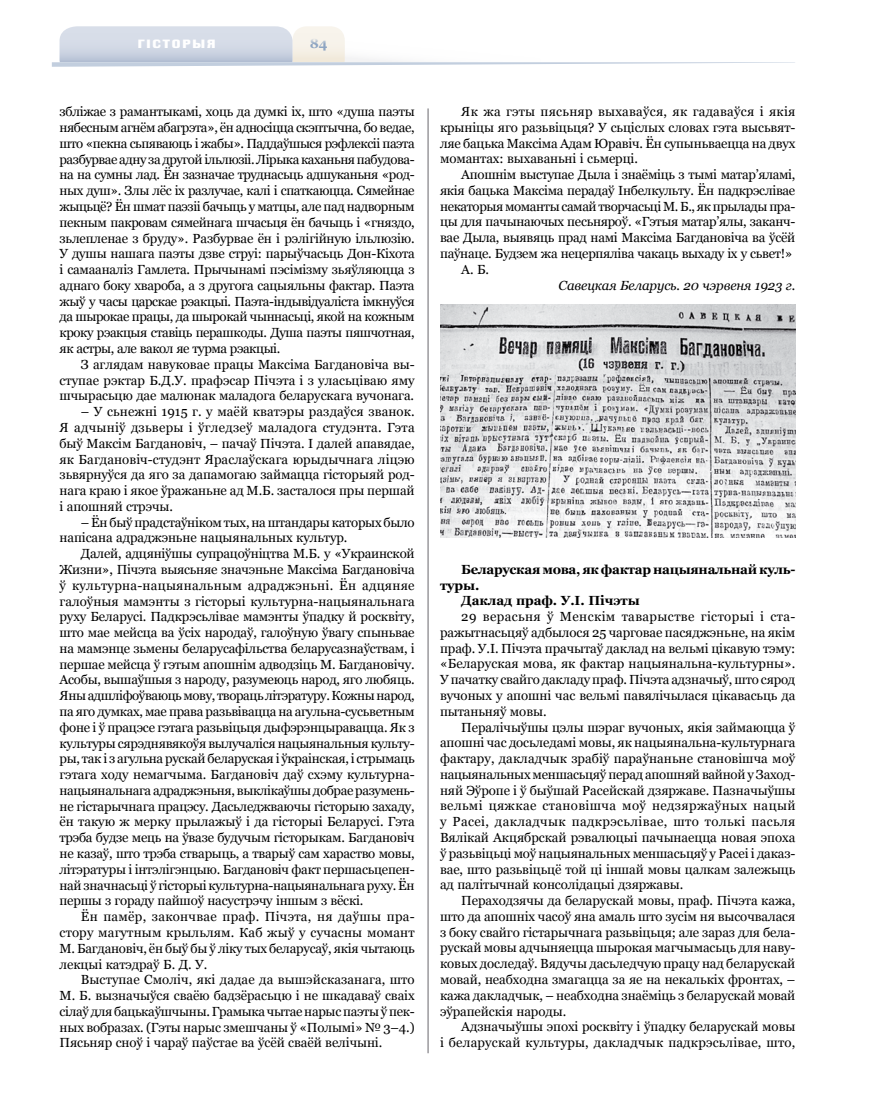
<style>
.page{position:relative;width:872px;height:1106px;background:#fff}
.page>*{position:absolute;margin:0;border:0;box-sizing:border-box;transform-origin:0 0}
.t1{font:700 13.5px "Georgia";color:#8ea5c2}
.t2{font:13.2px/15.8px "Georgia";letter-spacing:-.01em;color:#000;text-align:justify}
.t3{font:13.2px/15.8px "Georgia";letter-spacing:.015em;color:#000;text-align:right}
.t4{font:700 13.2px "Georgia";letter-spacing:-.02em;color:#000}
.t5{font:13.2px "Georgia";letter-spacing:-.03em;color:#000}
.t6{font:italic 13.2px "Georgia";letter-spacing:-.005em;color:#000}
.t7{font:12px "Black Grotesk C";letter-spacing:.15em;color:#fff}
</style>
<div class="page">
<hr style="left:428px;top:108px;width:1px;height:945px;background:#68676c">
<svg style="left:52px;top:26px;width:743px;height:41px"></svg>
<img style="left:440px;top:304px;width:355px;height:233px">
<p class="t7" style="left:138px;top:36px;width:79px">Гісторыя</p>
<p class="t1" style="left:309px;top:35px;width:20px">84</p>
<p class="t2" style="left:60px;top:104px;width:357px">збліжае з рамантыкамі, хоць да думкі іх, што «душа паэты нябесным агнём абагрэта», ён адносіцца скэптычна, бо ведае, што «пекна сьпяваюць і жабы». Паддаўшыся рэфлексіі паэта разбурвае адну за другой ільлюзіі. Лірыка каханьня пабудова&shy;на на сумны лад. Ён зазначае труднасьць адшуканьня «род&shy;ных душ». Злы лёс іх разлучае, калі і спаткаюцца. Сямейнае жыцьцё? Ён шмат паэзіі бачыць у матцы, але пад надворным пекным пакровам сямейнага шчасьця ён бачыць і «гняздо, зьлепленае з бруду». Разбурвае ён і рэлігійную ільлюзію.<br>У душы нашага паэты дзве струі: парыўчасьць Дон-Кіхота і самааналіз Гамлета. Прычынамі пэсімізму зьяўляюцца з аднаго боку хвароба, а з другога сацыяльны фактар. Паэта жыў у часы царскае рэакцыі. Паэта-індывідуаліста імкнуўся да шырокае працы, да шырокай чыннасьці, якой на кожным кроку рэакцыя ставіць перашкоды. Душа паэты пяшчотная, як астры, але вакол яе турма рэакцыі.</p>
<p class="t2" style="left:60px;top:356px;width:357px;text-indent:21px">З аглядам навуковае працы Максіма Багдановіча вы&shy;ступае рэктар Б.Д.У. прафэсар Пічэта і з уласьціваю яму шчырасьцю дае малюнак маладога беларускага вучонага.</p>
<p class="t2" style="left:60px;top:404px;width:357px;text-indent:21px">– У сьнежні 1915 г. у маёй кватэры раздаўся званок.<br>Я адчыніў дзьверы і ўгледзеў маладога студэнта. Гэта быў Максім Багдановіч, – пачаў Пічэта. І далей апавядае, як Багдановіч-студэнт Яраслаўскага юрыдычнага ліцэю зьвярнуўся да яго за дапамогаю займацца гісторыяй род&shy;нага краю і якое ўражаньне ад М.Б. засталося пры першай і апошняй стрэчы.</p>
<p class="t2" style="left:60px;top:514px;width:357px;text-indent:21px">– Ён быў прадстаўніком тых, на штандары каторых было напісана адраджэньне нацыянальных культур.</p>
<p class="t2" style="left:60px;top:545px;width:357px;text-indent:21px">Далей, адцяніўшы супрацоўніцтва М.Б. у «Украинской Жизни», Пічэта выясьняе значэньне Максіма Багдановіча ў культурна-нацыянальным адраджэньні. Ён адцяняе галоўныя мамэнты з гісторыі культурна-нацыянальнага руху Беларусі. Падкрэсьлівае мамэнты ўпадку й росквіту, што мае мейсца ва ўсіх народаў, галоўную ўвагу спыньвае на мамэнце зьмены беларусафільства беларусазнаўствам, і першае мейсца ў гэтым апошнім адводзіць М. Багдановічу.<br>Асобы, вышаўшыя з народу, разумеюць народ, яго любяць.<br>Яны адшліфоўваюць мову, твораць літэратуру. Кожны народ, па яго думках, мае права разьвівацца на агульна-сусьветным фоне і ў працэсе гэтага разьвіцьця дыфэрэнцыравацца. Як з культуры сярэднявякоўя вылучаліся нацыянальныя культу&shy;ры, так і з агульна рускай беларуская і ўкраінская, і стрымаць гэтага ходу немагчыма. Багдановіч даў схэму культурна&shy;нацыянальнага адраджэньня, выклікаўшы добрае разумень&shy;не гістарычнага працэсу. Дасьледжваючы гісторыю захаду, ён такую ж мерку прылажыў і да гісторыі Беларусі. Гэта трэба будзе мець на ўвазе будучым гісторыкам. Багдановіч не казаў, што трэба стварыць, а тварыў сам хараство мовы, літэратуры і інтэлігэнцыю. Багдановіч факт першасьцепен&shy;най значнасьці ў гісторыі культурна-нацыянальнага руху. Ён першы з гораду пайшоў насустрэчу іншым з вёскі.</p>
<p class="t2" style="left:60px;top:908px;width:357px;text-indent:21px">Ён памёр, закончвае праф. Пічэта, ня даўшы пра&shy;стору магутным крыльлям. Каб жыў у сучасны момант М. Багдановіч, ён быў бы ў ліку тых беларусаў, якія чытаюць лекцыі катэдраў Б. Д. У.</p>
<p class="t2" style="left:60px;top:971px;width:357px;text-indent:21px">Выступае Смоліч, які дадае да вышэйсказанага, што М. Б. вызначыўся сваёю бадзёрасьцю і не шкадаваў сваіх сілаў для бацькаўшчыны. Грамыка чытае нарыс паэты ў пек&shy;ных вобразах. (Гэты нарыс змешчаны ў «Полымі» № 3–4.)<br>Пясьняр сноў і чараў паўстае ва ўсёй сваёй велічыні.</p>
<p class="t2" style="left:440px;top:103px;width:357px;text-indent:21px">Як жа гэты пясьняр выхаваўся, як гадаваўся і якія крыніцы яго разьвіцьця? У сьціслых словах гэта высьвят&shy;ляе бацька Максіма Адам Юравіч. Ён супыньваецца на двух момантах: выхаваньні і сьмерці.</p>
<p class="t2" style="left:461px;top:167px;width:335px">Апошнім выступае Дыла і знаёміць з тымі матар’яламі,</p>
<p class="t2" style="left:440px;top:182px;width:357px">якія бацька Максіма перадаў Інбелкульту. Ён падкрэслівае</p>
<p class="t5" style="left:440px;top:199px;width:357px">некаторыя моманты самай творчасьці М. Б., як прылады пра-</p>
<p class="t2" style="left:440px;top:214px;width:357px">цы для пачынаючых песьняроў. «Гэтыя матар’ялы, заканч-</p>
<p class="t2" style="left:440px;top:230px;width:357px">вае Дыла, выявяць прад намі Максіма Багдановіча ва ўсёй</p>
<p class="t2" style="left:440px;top:245px;width:354px">паўнаце. Будзем жа нецерпяліва чакаць выхаду іх у сьвет!»</p>
<p class="t2" style="left:461px;top:261px;width:29px">А. Б.</p>
<p class="t6" style="left:558px;top:277px;width:238px">Савецкая Беларусь. 20 чэрвеня 1923 г.</p>
<p class="t4" style="left:461px;top:561px;width:335px">Беларуская мова, як фактар нацыянальнай куль-</p>
<p class="t4" style="left:440px;top:577px;width:41px">туры.</p>
<p class="t4" style="left:461px;top:593px;width:180px">Даклад праф. У.I. Пічэты</p>
<p class="t2" style="left:440px;top:608px;width:357px;text-indent:21px">29 верасьня ў Менскім таварыстве гісторыі і ста&shy;ражытнасьцяў адбылося 25 чарговае пасяджэньне, на якім праф. У.І. Пічэта прачытаў даклад на вельмі цікавую тэму: «Беларуская мова, як фактар нацыянальна-культурны».<br>У пачатку свайго дакладу праф. Пічэта адзначыў, што сярод вучоных у апошні час вельмі павялічылася цікавасьць да пытаньняў мовы.</p>
<p class="t2" style="left:440px;top:719px;width:357px;text-indent:21px">Пералічыўшы цэлы шэраг вучоных, якія займаюцца ў апошні час доcьледамі мовы, як нацыянальна-культурнага фактару, дакладчык зрабіў параўнаньне становішча моў нацыянальных меншасьцяў перад апошняй вайной у Заход&shy;няй Эўропе і ў быўшай Расейскай дзяржаве. Пазначыўшы вельмі цяжкае становішча моў недзяржаўных нацый у Расеі, дакладчык падкрэсьлівае, што толькі пасьля Вялікай Акцябрскай рэвалюцыі пачынаецца новая эпоха ў разьвіцьці моў нацыянальных меншасьцяў у Расеі і даказ&shy;вае, што разьвіцьцё той ці іншай мовы цалкам залежыць ад палітычнай консолідацыі дзяржавы.</p>
<p class="t2" style="left:440px;top:892px;width:357px;text-indent:21px">Пераходзячы да беларускай мовы, праф. Пічэта кажа, што да апошніх часоў яна амаль што зусім ня высочвалася з боку свайго гістарычнага разьвіцьця; але зараз для бела&shy;рускай мовы адчыняецца шырокая магчымасьць для наву&shy;ковых доследаў. Вядучы дасьледчую працу над беларускай мовай, неабходна змагацца за яе на некалькіх фронтах, – кажа дакладчык, – неабходна знаёміць з беларускай мовай эўрапейскія народы.</p>
<p class="t3" style="left:440px;top:1018px;width:357px">Адзначыўшы эпохі росквіту і ўпадку беларускай мовы<br>і беларускай культуры, дакладчык падкрэсьлівае, што,</p>
</div>
